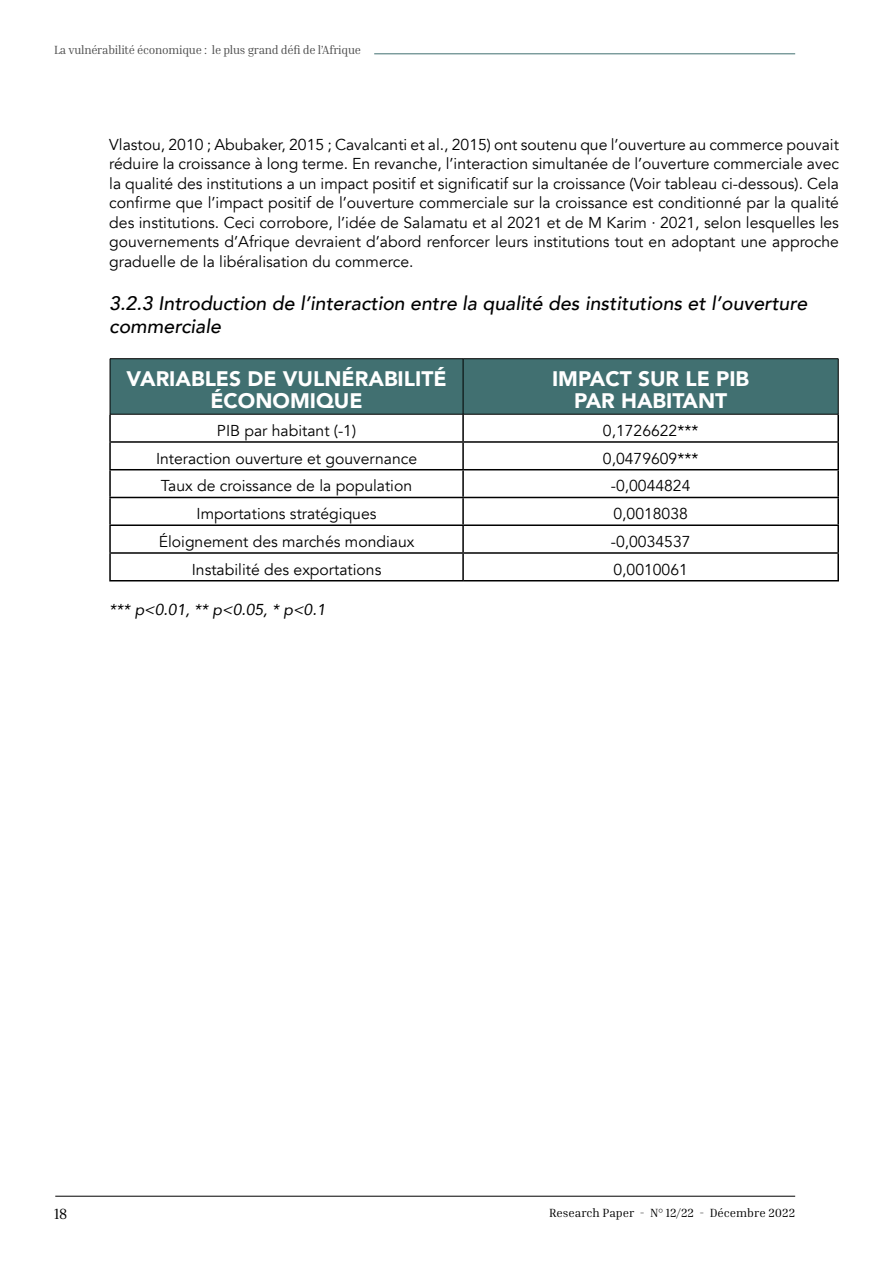
<style>
.page{position:relative;width:893px;height:1263px;background:#fff}
.page>*{position:absolute;margin:0;border:0;box-sizing:border-box;transform-origin:0 0}
.t1{font:900 21px/22.5px "Avenir";color:#fff;text-align:center}
.t2{font:italic 500 19.5px/23.4px "Avenir";color:#000}
.t3{font:15.75px/19.5px "Avenir";color:#000;text-align:justify}
.t4{font:italic 15.75px "Avenir";color:#000}
.t5{font:15px "Inria Serif";color:#000}
.t6{font:12px "Inria Serif";letter-spacing:-.02em;color:#4a4a4a}
.t7{font:12px "Inria Serif";color:#000}
</style>
<div class="page">
<hr style="left:55px;top:1196px;width:740px;height:1px;background:#000">
<hr style="left:374px;top:54px;width:421px;height:1px;background:#417071">
<div style="left:111px;top:359px;width:727px;height:55px;background:#417071"></div>
<hr style="left:463px;top:359px;width:1px;height:55px;background:#000">
<hr style="left:109px;top:414px;width:2px;height:27px;background:#000">
<hr style="left:462px;top:414px;width:2px;height:27px;background:#000">
<hr style="left:837px;top:414px;width:2px;height:27px;background:#000">
<hr style="left:109px;top:441px;width:354px;height:2px;background:#000">
<hr style="left:109px;top:443px;width:2px;height:26px;background:#000">
<hr style="left:463px;top:441px;width:376px;height:2px;background:#000">
<hr style="left:462px;top:443px;width:2px;height:26px;background:#000">
<hr style="left:837px;top:443px;width:2px;height:26px;background:#000">
<hr style="left:109px;top:469px;width:354px;height:1px;background:#000">
<hr style="left:109px;top:470px;width:2px;height:27px;background:#000">
<hr style="left:463px;top:469px;width:376px;height:1px;background:#000">
<hr style="left:462px;top:470px;width:2px;height:27px;background:#000">
<hr style="left:837px;top:470px;width:2px;height:27px;background:#000">
<hr style="left:109px;top:497px;width:354px;height:1px;background:#000">
<hr style="left:109px;top:498px;width:2px;height:26px;background:#000">
<hr style="left:463px;top:497px;width:376px;height:1px;background:#000">
<hr style="left:462px;top:498px;width:2px;height:26px;background:#000">
<hr style="left:837px;top:498px;width:2px;height:26px;background:#000">
<hr style="left:109px;top:524px;width:354px;height:2px;background:#000">
<hr style="left:109px;top:526px;width:2px;height:26px;background:#000">
<hr style="left:463px;top:524px;width:376px;height:2px;background:#000">
<hr style="left:462px;top:526px;width:2px;height:26px;background:#000">
<hr style="left:837px;top:526px;width:2px;height:26px;background:#000">
<hr style="left:109px;top:552px;width:354px;height:2px;background:#000">
<hr style="left:109px;top:554px;width:2px;height:26px;background:#000">
<hr style="left:463px;top:552px;width:376px;height:2px;background:#000">
<hr style="left:462px;top:554px;width:2px;height:26px;background:#000">
<hr style="left:837px;top:554px;width:2px;height:26px;background:#000">
<hr style="left:109px;top:580px;width:354px;height:1px;background:#000">
<hr style="left:463px;top:580px;width:376px;height:1px;background:#000">
<hr style="left:110px;top:358px;width:353px;height:1px;background:#000">
<hr style="left:110px;top:359px;width:1px;height:55px;background:#000">
<hr style="left:463px;top:358px;width:375px;height:1px;background:#000">
<hr style="left:838px;top:359px;width:1px;height:55px;background:#000">
<hr style="left:110px;top:414px;width:353px;height:1px;background:#000">
<hr style="left:463px;top:414px;width:375px;height:1px;background:#000">
<p class="t6" style="left:54px;top:43px;width:309px">La vulnérabilité économique : le plus grand défi de l’Afrique</p>
<p class="t3" style="left:109px;top:135px;width:731px">Vlastou, 2010 ; Abubaker, 2015 ; Cavalcanti et al., 2015) ont soutenu que l’ouverture au commerce pouvait réduire la croissance à long terme. En revanche, l’interaction simultanée de l’ouverture commerciale avec la qualité des institutions a un impact positif et significatif sur la croissance (Voir tableau ci-dessous). Cela confirme que l’impact positif de l’ouverture commerciale sur la croissance est conditionné par la qualité des institutions. Ceci corrobore, l’idée de Salamatu et al 2021 et de M Karim · 2021, selon lesquelles les gouvernements d’Afrique devraient d’abord renforcer leurs institutions tout en adoptant une approche graduelle de la libéralisation du commerce.</p>
<p class="t2" style="left:109px;top:291px;width:699px">3.2.3 Introduction de l’interaction entre la qualité des institutions et l’ouverture commerciale</p>
<h1 class="t1" style="left:126px;top:367px;width:322px">VARIABLES DE VULNÉRABILITÉ<br>ÉCONOMIQUE</h1>
<h1 class="t1" style="left:552px;top:367px;width:199px">IMPACT SUR LE PIB<br>PAR HABITANT</h1>
<p class="t3" style="left:217px;top:421px;width:141px">PIB par habitant (-1)</p>
<p class="t3" style="left:603px;top:421px;width:97px">0,1726622***</p>
<p class="t3" style="left:156px;top:449px;width:263px">Interaction ouverture et gouvernance</p>
<p class="t3" style="left:603px;top:449px;width:97px">0,0479609***</p>
<p class="t3" style="left:161px;top:477px;width:253px">Taux de croissance de la population</p>
<p class="t3" style="left:611px;top:477px;width:81px">-0,0044824</p>
<p class="t3" style="left:197px;top:504px;width:181px">Importations stratégiques</p>
<p class="t3" style="left:613px;top:504px;width:76px">0,0018038</p>
<p class="t3" style="left:159px;top:532px;width:257px">Éloignement des marchés mondiaux</p>
<p class="t3" style="left:611px;top:532px;width:81px">-0,0034537</p>
<p class="t3" style="left:192px;top:560px;width:191px">Instabilité des exportations</p>
<p class="t3" style="left:613px;top:560px;width:76px">0,0010061</p>
<p class="t4" style="left:109px;top:599px;width:218px">*** p&lt;0.01, ** p&lt;0.05, * p&lt;0.1</p>
<p class="t5" style="left:54px;top:1204px;width:15px">18</p>
<p class="t7" style="left:549px;top:1205px;width:247px">Research Paper - N° 12/22 - Décembre 2022</p>
</div>
